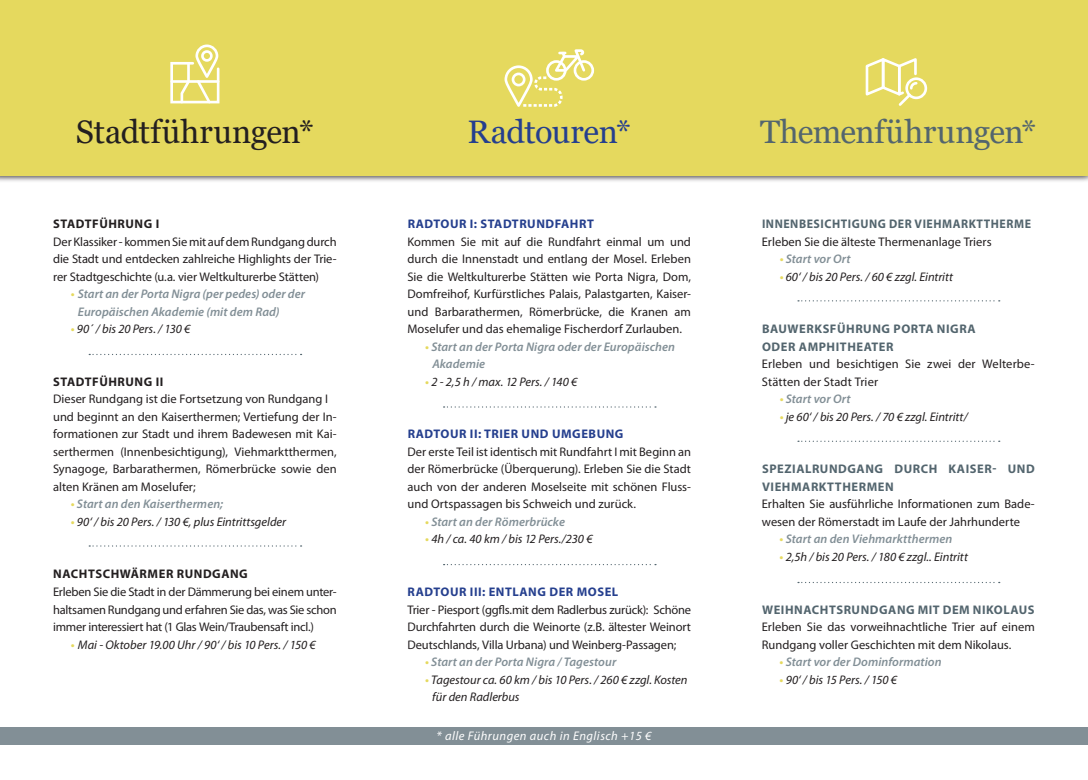
<style>
.page{position:relative;width:1088px;height:780px;background:#fff}
.page>*{position:absolute;margin:0;border:0;box-sizing:border-box;transform-origin:0 0}
.t1{font:32.5px "Georgia";letter-spacing:-.015em;color:#53656e}
.t2{font:32.5px "Georgia";color:#231f20}
.t3{font:32.5px "Georgia";letter-spacing:-.02em;color:#253f8e}
.t4{font:12.5px/17.5px "Myriad Pro";color:#231f20;text-align:justify}
.t5{font:italic 12.5px/17.5px "Myriad Pro";letter-spacing:-.005em;color:#231f20}
.t6{font:italic 600 12.5px/17.5px "Myriad Pro";letter-spacing:.005em;color:#828f96}
.t7{font:700 12.5px/17.5px "Myriad Pro";letter-spacing:.045em;color:#53656e}
.t8{font:700 12.5px "Myriad Pro";letter-spacing:.045em;color:#253f8e}
.t9{font:700 12.5px "Myriad Pro";letter-spacing:.045em;color:#231f20}
.t10{font:700 12.5px "Myriad Pro";letter-spacing:.045em;color:#53656e;scale:.95 1}
.t11{font:italic 12.5px "Myriad Pro";letter-spacing:.04em;color:#fff}
.s1{color:#e5d95e}
.s2{font-weight:600;color:#e5d95e}
</style>
<div class="page">
<img style="left:0;top:175px;width:1088px;height:6px">
<div style="left:0;top:0;width:1088px;height:175px;background:#e5d95e"></div>
<svg style="left:170px;top:45px;width:50px;height:59px"></svg>
<hr style="left:172px;top:80px;width:46px;height:3px;background:#fff">
<div style="left:574px;top:60px;width:20px;height:21px;border:3px solid #fff;border-radius:50%"></div>
<svg style="left:504px;top:49px;width:83px;height:58px"></svg>
<div style="left:905px;top:77px;width:22px;height:22px;border:3px solid #fff;border-radius:50%"></div>
<svg style="left:865px;top:58px;width:54px;height:48px"></svg>
<div style="left:0;top:726px;width:1088px;height:18px;background:#828f96"></div>
<svg style="left:798px;top:300px;width:202px;height:1px"></svg>
<svg style="left:798px;top:440px;width:202px;height:2px"></svg>
<svg style="left:444px;top:406px;width:212px;height:1px"></svg>
<svg style="left:444px;top:564px;width:212px;height:1px"></svg>
<svg style="left:89px;top:354px;width:213px;height:1px"></svg>
<svg style="left:89px;top:545px;width:213px;height:1px"></svg>
<svg style="left:798px;top:582px;width:202px;height:1px"></svg>
<h1 class="t2" style="left:76px;top:112px;width:240px">Stadtführungen*</h1>
<h1 class="t3" style="left:467px;top:112px;width:165px">Radtouren*</h1>
<h1 class="t1" style="left:760px;top:112px;width:278px">Themenführungen*</h1>
<p class="t9" style="left:53px;top:216px;width:108px">STADTFÜHRUNG I</p>
<p class="t4" style="left:53px;top:233px;width:285px">Der Klassiker - kommen Sie mit auf dem Rundgang durch die Stadt und entdecken zahlreiche Highlights der Trie&shy;rer Stadtgeschichte (u.a. vier Weltkulturerbe Stätten)</p>
<p class="t6" style="left:78px;top:285px;width:229px;text-indent:-7px"><span class="s1">•</span> Start an der Porta Nigra (per pedes) oder der<br>Europäischen Akademie (mit dem Rad)</p>
<p class="t5" style="left:71px;top:320px;width:121px"><span class="s2">•</span> 90´ / bis 20 Pers. / 130 €</p>
<p class="t9" style="left:53px;top:373px;width:112px">STADTFÜHRUNG II</p>
<p class="t4" style="left:53px;top:390px;width:285px;text-align:left">Dieser Rundgang ist die Fortsetzung von Rundgang I und beginnt an den Kaiserthermen; Vertiefung der In&shy;formationen zur Stadt und ihrem Badewesen mit Kai&shy;serthermen (Innenbesichtigung), Viehmarktthermen, Synagoge, Barbarathermen, Römerbrücke sowie den alten Kränen am Moselufer;</p>
<p class="t6" style="left:71px;top:495px;width:154px"><span class="s1">•</span> Start an den Kaiserthermen;</p>
<p class="t5" style="left:71px;top:513px;width:217px"><span class="s2">•</span> 90‘ / bis 20 Pers. / 130 €, plus Eintrittsgelder</p>
<p class="t9" style="left:53px;top:566px;width:196px">NACHTSCHWÄRMER RUNDGANG</p>
<p class="t4" style="left:53px;top:583px;width:285px">Erleben Sie die Stadt in der Dämmerung bei einem unter&shy;haltsamen Rundgang und erfahren Sie das, was Sie schon immer interessiert hat (1 Glas Wein/Traubensaft incl.)</p>
<p class="t5" style="left:71px;top:635px;width:246px"><span class="s2">•</span> Mai - Oktober 19.00 Uhr / 90‘ / bis 10 Pers. / 150 €</p>
<p class="t8" style="left:408px;top:216px;width:188px">RADTOUR I: STADTRUNDFAHRT</p>
<p class="t4" style="left:407px;top:233px;width:285px">Kommen Sie mit auf die Rundfahrt einmal um und durch die Innenstadt und entlang der Mosel. Erleben Sie die Weltkulturerbe Stätten wie Porta Nigra, Dom, Domfreihof, Kurfürstliches Palais, Palastgarten, Kaiser&shy;und Barbarathermen, Römerbrücke, die Kranen am Moselufer und das ehemalige Fischerdorf Zurlauben.</p>
<p class="t6" style="left:432px;top:337px;width:244px;text-indent:-7px"><span class="s1">•</span> Start an der Porta Nigra oder der Europäischen<br>Akademie</p>
<p class="t5" style="left:425px;top:373px;width:154px"><span class="s2">•</span> 2 - 2,5 h / max. 12 Pers. / 140 €</p>
<p class="t8" style="left:408px;top:426px;width:217px">RADTOUR II: TRIER UND UMGEBUNG</p>
<p class="t4" style="left:407px;top:443px;width:285px">Der erste Teil ist identisch mit Rundfahrt I mit Beginn an der Römerbrücke (Überquerung). Erleben Sie die Stadt auch von der anderen Moselseite mit schönen Fluss&shy;und Ortspassagen bis Schweich und zurück.</p>
<p class="t6" style="left:425px;top:512px;width:141px"><span class="s1">•</span> Start an der Römerbrücke</p>
<p class="t5" style="left:425px;top:530px;width:169px"><span class="s2">•</span> 4h / ca. 40 km / bis 12 Pers./230 €</p>
<p class="t8" style="left:408px;top:583px;width:212px">RADTOUR III: ENTLANG DER MOSEL</p>
<p class="t4" style="left:407px;top:600px;width:285px">Trier - Piesport (ggfls.mit dem Radlerbus zurück): Schöne Durchfahrten durch die Weinorte (z.B. ältester Weinort Deutschlands, Villa Urbana) und Weinberg-Passagen;</p>
<p class="t6" style="left:425px;top:652px;width:193px"><span class="s1">•</span> Start an der Porta Nigra / Tagestour</p>
<p class="t5" style="left:432px;top:670px;width:257px;text-indent:-7px"><span class="s2">•</span> Tagestour ca. 60 km / bis 10 Pers. / 260 € zzgl. Kosten für den Radlerbus</p>
<p class="t11" style="left:436px;top:728px;width:216px">* alle Führungen auch in Englisch +15 €</p>
<p class="t10" style="left:762px;top:216px;width:285px">INNENBESICHTIGUNG DER VIEHMARKTTHERME</p>
<p class="t4" style="left:762px;top:233px;width:231px">Erleben Sie die älteste Thermenanlage Triers</p>
<p class="t6" style="left:780px;top:250px;width:72px"><span class="s1">•</span> Start vor Ort</p>
<p class="t5" style="left:780px;top:268px;width:175px"><span class="s2">•</span> 60‘ / bis 20 Pers. / 60 € zzgl. Eintritt</p>
<p class="t7" style="left:762px;top:320px;width:215px">BAUWERKSFÜHRUNG PORTA NIGRA<br>ODER AMPHITHEATER</p>
<p class="t4" style="left:762px;top:355px;width:274px">Erleben und besichtigen Sie zwei der Welterbe-<br>Stätten der Stadt Trier</p>
<p class="t6" style="left:780px;top:390px;width:72px"><span class="s1">•</span> Start vor Ort</p>
<p class="t5" style="left:780px;top:408px;width:190px"><span class="s2">•</span> je 60‘ / bis 20 Pers. / 70 € zzgl. Eintritt/</p>
<p class="t7" style="left:762px;top:460px;width:274px">SPEZIALRUNDGANG DURCH KAISER- UND<br>VIEHMARKTTHERMEN</p>
<p class="t4" style="left:762px;top:495px;width:274px">Erhalten Sie ausführliche Informationen zum Bade&shy;wesen der Römerstadt im Laufe der Jahrhunderte</p>
<p class="t6" style="left:780px;top:530px;width:174px"><span class="s1">•</span> Start an den Viehmarktthermen</p>
<p class="t5" style="left:780px;top:548px;width:190px"><span class="s2">•</span> 2,5h / bis 20 Pers. / 180 € zzgl.. Eintritt</p>
<p class="t7" style="left:762px;top:600px;width:274px">WEIHNACHTSRUNDGANG MIT DEM NI KOLAUS</p>
<p class="t4" style="left:762px;top:618px;width:274px">Erleben Sie das vorweihnachtliche Trier auf einem<br>Rundgang voller Geschichten mit dem Nikolaus.</p>
<p class="t6" style="left:780px;top:652px;width:163px"><span class="s1">•</span> Start vor der Dominformation</p>
<p class="t5" style="left:780px;top:670px;width:119px"><span class="s2">•</span> 90‘ / bis 15 Pers. / 150 €</p>
</div>
